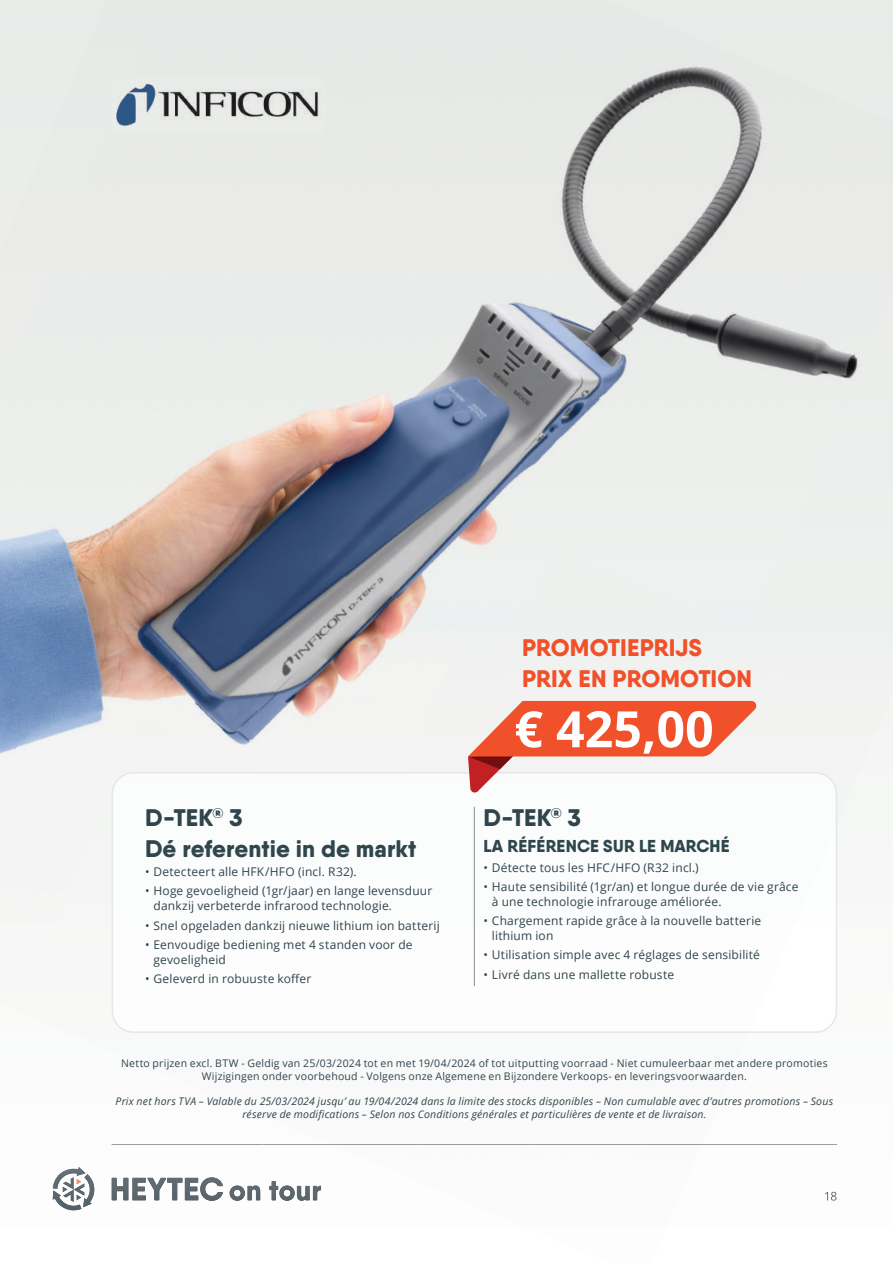
<style>
.page{position:relative;width:893px;height:1263px;background:#fff}
.page>*{position:absolute;margin:0;border:0;box-sizing:border-box;transform-origin:0 0}
.t1{font:700 50.1px "Open Sans";color:#fff}
.t2{font:800 24px/30.8px "Qanelas Soft";letter-spacing:.005em;color:#30464d}
.t3{font:800 24px/30.8px "Qanelas Soft";letter-spacing:-.005em;color:#f0512b}
.t4{font:800 24px "Qanelas Soft";color:#30444c}
.t5{font:800 17.25px "Qanelas Soft";letter-spacing:.015em;color:#30464d}
.t6{font:12px/15px "Open Sans";letter-spacing:.015em;color:#30444c}
.t7{font:italic 10.5px/12.8px "Open Sans";letter-spacing:.02em;color:#30444c;text-align:center}
.t8{font:10.5px/12.8px "Open Sans";letter-spacing:.02em;color:#30444c;text-align:center}
.s1{color:#30444c}
</style>
<div class="page">
<img style="left:52px;top:1144px;width:209px;height:67px">
<img style="left:837px;top:827px;width:1px;height:98px">
<svg style="left:53px;top:1167px;width:41px;height:43px"></svg>
<img style="left:53px;top:1190px;width:29px;height:20px">
<img style="left:53px;top:1167px;width:33px;height:22px">
<img style="left:83px;top:1174px;width:11px;height:33px">
<img style="left:112px;top:1178px;width:16px;height:22px">
<img style="left:132px;top:1178px;width:51px;height:22px">
<img style="left:185px;top:1178px;width:13px;height:22px">
<img style="left:200px;top:1177px;width:23px;height:24px">
<img style="left:230px;top:1185px;width:15px;height:16px">
<img style="left:247px;top:1185px;width:13px;height:15px">
<img style="left:269px;top:1181px;width:9px;height:19px">
<img style="left:279px;top:1185px;width:16px;height:16px">
<img style="left:297px;top:1186px;width:13px;height:15px">
<img style="left:313px;top:1185px;width:8px;height:15px">
<svg style="left:825px;top:1192px;width:11px;height:8px"></svg>
<img style="left:112px;top:1144px;width:725px;height:1px">
<div style="left:447px;top:0;width:315px;height:233px;background:#e7e9e7"></div>
<img style="left:555px;top:65px;width:338px;height:486px">
<img style="left:0;top:0;width:447px;height:924px">
<img style="left:0;top:0;width:334px;height:582px">
<img style="left:688px;top:291px;width:205px;height:260px">
<div style="left:0;top:0;width:163px;height:384px;background:#eaece9"></div>
<div style="left:745px;top:425px;width:148px;height:347px;background:#edf0ee"></div>
<img style="left:224px;top:233px;width:414px;height:394px">
<div style="left:802px;top:559px;width:91px;height:268px;background:#f1f2f1"></div>
<div style="left:472px;top:551px;width:277px;height:150px;background:#eef1ef"></div>
<img style="left:141px;top:525px;width:325px;height:247px">
<div style="left:404px;top:627px;width:110px;height:145px;background:#f1f2f1"></div>
<img style="left:0;top:545px;width:87px;height:135px">
<img style="left:461px;top:745px;width:7px;height:27px">
<img style="left:0;top:660px;width:46px;height:126px">
<img style="left:120px;top:720px;width:146px;height:52px">
<div style="left:17px;top:768px;width:115px;height:156px;background:#f4f4f4"></div>
<img style="left:66px;top:922px;width:46px;height:92px">
<img style="left:259px;top:1144px;width:72px;height:32px">
<img style="left:331px;top:1144px;width:371px;height:1px">
<img style="left:112px;top:79px;width:212px;height:53px">
<img style="left:802px;top:773px;width:34px;height:257px">
<img style="left:402px;top:775px;width:73px;height:211px">
<img style="left:288px;top:775px;width:114px;height:149px">
<img style="left:112px;top:773px;width:176px;height:151px">
<img style="left:112px;top:916px;width:98px;height:114px">
<hr style="left:474px;top:807px;width:1px;height:179px;background:#959fa8">
<div style="left:112px;top:772px;width:725px;height:261px;border:2px solid #e6e7e9;border-radius:21px"></div>
<svg style="left:468px;top:701px;width:289px;height:92px"></svg>
<h2 class="t3" style="left:522px;top:632px;width:231px">PROMOTIEPRIJS<br>PRIX EN PROMOTION</h2>
<h2 class="t2" style="left:145px;top:802px;width:273px"><span class="s1">D-TEK</span><sup>®</sup> <span class="s1">3<br></span>Dé referentie in de markt</h2>
<p class="t6" style="left:145px;top:864px;width:213px">• Detecteert alle HFK/HFO (incl. R32).</p>
<p class="t6" style="left:154px;top:883px;width:280px;text-indent:-9px">• Hoge gevoeligheid (1gr/jaar) en lange levensduur dankzij verbeterde infrarood technologie.</p>
<p class="t6" style="left:145px;top:917px;width:296px">• Snel opgeladen dankzij nieuwe lithium ion batterij</p>
<p class="t6" style="left:154px;top:937px;width:261px;text-indent:-9px">• Eenvoudige bediening met 4 standen voor de gevoeligheid</p>
<p class="t6" style="left:145px;top:971px;width:168px">• Geleverd in robuuste koffer</p>
<h1 class="t1" style="left:514px;top:694px;width:201px">€ 425,00</h1>
<h2 class="t4" style="left:483px;top:802px;width:99px">D-TEK<sup>®</sup> 3</h2>
<h3 class="t5" style="left:483px;top:835px;width:248px">LA RÉFÉRENCE SUR LE MARCHÉ</h3>
<p class="t6" style="left:483px;top:859px;width:217px">• Détecte tous les HFC/HFO (R32 incl.)</p>
<p class="t6" style="left:492px;top:879px;width:308px;text-indent:-9px">• Haute sensibilité (1gr/an) et longue durée de vie grâce à une technologie infrarouge améliorée.</p>
<p class="t6" style="left:492px;top:913px;width:271px;text-indent:-9px">• Chargement rapide grâce à la nouvelle batterie lithium ion</p>
<p class="t6" style="left:483px;top:947px;width:278px">• Utilisation simple avec 4 réglages de sensibilité</p>
<p class="t6" style="left:483px;top:966px;width:192px">• Livré dans une mallette robuste</p>
<p class="t8" style="left:121px;top:1056px;width:708px">Netto prijzen excl. BTW - Geldig van 25/03/2024 tot en met 19/04/2024 of tot uitputting voorraad - Niet cumuleerbaar met andere promoties<br>Wijzigingen onder voorbehoud - Volgens onze Algemene en Bijzondere Verkoops- en leveringsvoorwaarden.</p>
<p class="t7" style="left:116px;top:1095px;width:719px">Prix net hors TVA – Valable du 25/03/2024 jusqu’ au 19/04/2024 dans la limite des stocks disponibles – Non cumulable avec d’autres promotions – Sous réserve de modifications – Selon nos Conditions générales et particulières de vente et de livraison.</p>
</div>
